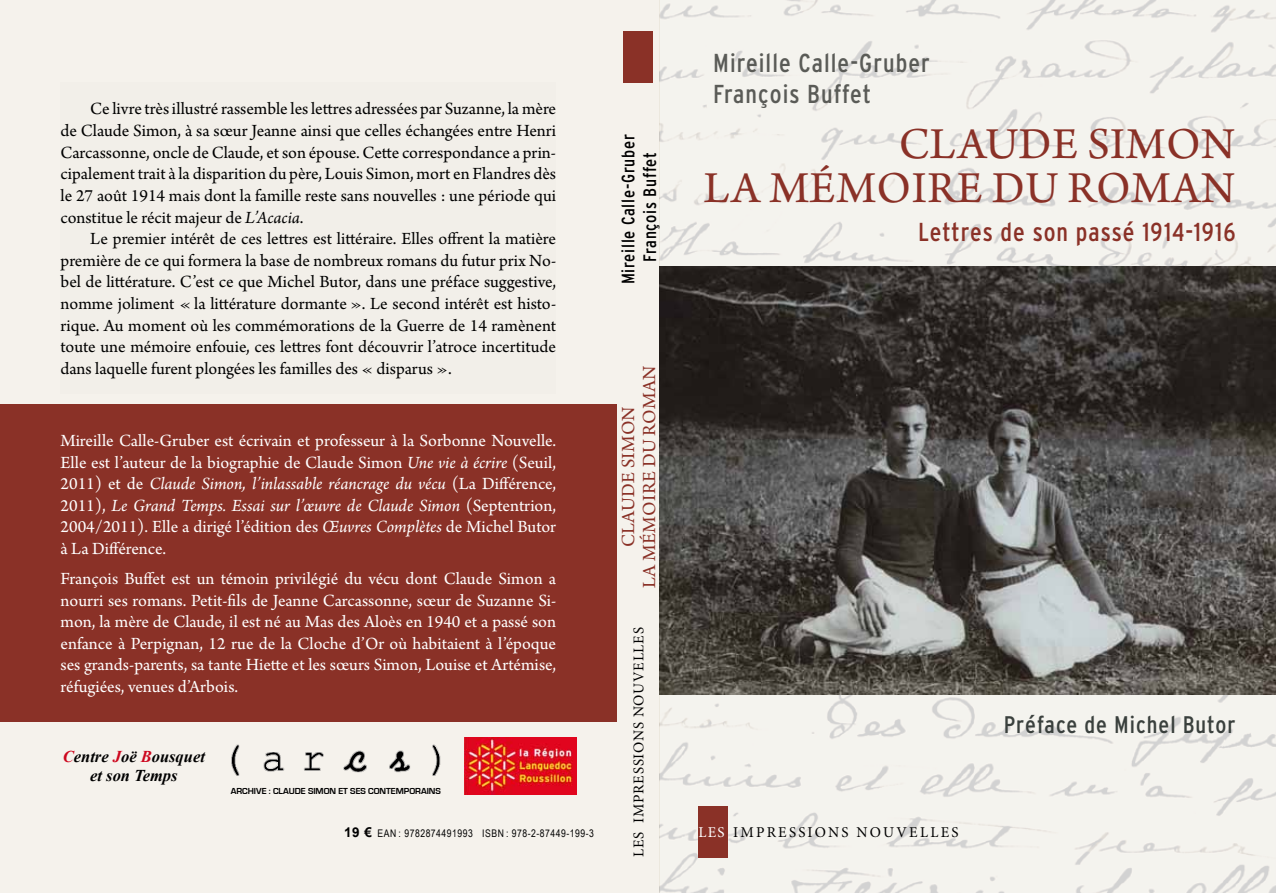
<style>
.page{position:relative;width:1276px;height:893px;background:#fff}
.page>*{position:absolute;margin:0;border:0;box-sizing:border-box;transform-origin:0 0}
.t1{font:46.5px "Arno Pro";letter-spacing:.01em;color:#8a3127}
.t2{font:condensed 25.95px/31.2px "Interstate";letter-spacing:.04em;color:#5a5b57}
.t3{font:condensed 25.95px "Interstate";letter-spacing:.04em;color:#8a3127}
.t4{font:condensed 24px "Interstate";letter-spacing:.04em;color:#3a403d}
.t5{font:19.5px/21px "Arno Pro";letter-spacing:.01em;color:#8a3127;text-align:center}
.t6{font:18px/21.6px "Arno Pro";color:#000;text-align:justify}
.t7{font:18px/21.6px "Arno Pro";color:#fff;text-align:justify}
.t8{font:condensed 18px/21.6px "Interstate";letter-spacing:.04em;color:#000;text-align:center}
.t9{font:italic 700 16.5px/19.8px "Times New Roman";color:#000;text-align:center}
.t10{font:15px "Minion Pro";letter-spacing:.15em;color:#000}
.t11{font:15px "Minion Pro";letter-spacing:.065em;color:#000}
.t12{font:10.5px "Arial Narrow";letter-spacing:.05em;color:#000}
.t13{font:700 9px "Eurostile";color:#000}
.s1{font-style:italic}
.s2{color:#cd071e}
.s3{font-family:"Arial";font-weight:700;font-size:13.5px}
.s4{color:#fff}
</style>
<div class="page">
<div style="left:0;top:0;width:659px;height:893px;background:#f5f2ec"></div>
<div style="left:0;top:404px;width:617px;height:317px;background:#8a3127"></div>
<img style="left:659px;top:0;width:617px;height:893px">
<div style="left:698px;top:806px;width:30px;height:51px;background:#8a3127"></div>
<img style="left:659px;top:266px;width:617px;height:428px">
<div style="left:623px;top:31px;width:30px;height:51px;background:#8a3127"></div>
<img style="left:231px;top:744px;width:210px;height:32px">
<img style="left:464px;top:737px;width:113px;height:57px">
<p class="t6" style="left:61px;top:99px;width:497px;text-indent:30px">Ce livre très illustré rassemble les lettres adressées par Suzanne, la mère de Claude Simon, à sa sœur Jeanne ainsi que celles échangées entre Henri Carcassonne, oncle de Claude, et son épouse. Cette correspondance a prin&shy;cipalement trait à la disparition du père, Louis Simon, mort en Flandres dès le 27 août 1914 mais dont la famille reste sans nouvelles : une période qui constitue le récit majeur de <span class="s1">L’Acacia</span>.</p>
<p class="t6" style="left:61px;top:229px;width:497px;text-indent:30px">Le premier intérêt de ces lettres est littéraire. Elles offrent la matière première de ce qui formera la base de nombreux romans du futur prix No&shy;bel de littérature. C’est ce que Michel Butor, dans une préface suggestive, nomme joliment « la littérature dormante ». Le second intérêt est histo&shy;rique. Au moment où les commémorations de la Guerre de 14 ramènent toute une mémoire enfouie, ces lettres font découvrir l’atroce incertitude dans laquelle furent plongées les familles des « disparus ».</p>
<p class="t7" style="left:61px;top:431px;width:497px">Mireille Calle-Gruber est écrivain et professeur à la Sorbonne Nouvelle.<br>Elle est l’auteur de la biographie de Claude Simon <span class="s1">Une vie à écrire</span> (Seuil, 2011) et de <span class="s1">Claude Simon, l’inlassable réancrage du vécu</span> (La Différence, 2011), <span class="s1">Le Grand Temps. Essai sur l’œuvre de Claude Simon</span> (Septentrion, 2004/2011). Elle a dirigé l’édition des <span class="s1">Œuvres Complètes</span> de Michel Butor à La Différence.</p>
<p class="t7" style="left:61px;top:569px;width:497px">François Buffet est un témoin privilégié du vécu dont Claude Simon a nourri ses romans. Petit-fils de Jeanne Carcassonne, sœur de Suzanne Si&shy;mon, la mère de Claude, il est né au Mas des Aloès en 1940 et a passé son enfance à Perpignan, 12 rue de la Cloche d’Or où habitaient à l’époque ses grands-parents, sa tante Hiette et les sœurs Simon, Louise et Artémise, réfugiées, venues d’Arbois.</p>
<p class="t9" style="left:63px;top:746px;width:144px"><span class="s2">C</span>entre <span class="s2">J</span>oë <span class="s2">B</span>ousquet et son Temps</p>
<p class="t13" style="left:231px;top:787px;width:212px">ARCHIVE : CLAUDE SIMON ET SES CONTEMPORAINS</p>
<p class="t12" style="left:344px;top:825px;width:251px"><span class="s3">19 €</span> EAN : 9782874491993 ISBN : 978-2-87449-199-3</p>
<p class="t8" style="left:617px;top:284px;width:152px;rotate:-90deg">Mireille Calle-Gruber<br>François Buffet</p>
<p class="t5" style="left:619px;top:588px;width:224px;rotate:-90deg">CLAUDE SIMON<br>La mémoire du roman</p>
<p class="t11" style="left:628px;top:857px;width:231px;rotate:-90deg">LES IMPRESSIONS NOUVELLES</p>
<h2 class="t2" style="left:713px;top:47px;width:218px">Mireille Calle-Gruber<br>François Buffet</h2>
<h1 class="t1" style="left:898px;top:118px;width:91px">CLAUDE</h1>
<h1 class="t1" style="left:1087px;top:118px;width:55px">SIMON</h1>
<h1 class="t1" style="left:704px;top:161px;width:533px">La mémoire du roman</h1>
<h2 class="t3" style="left:918px;top:218px;width:319px">Lettres de son passé 1914-1916</h2>
<p class="t10" style="left:698px;top:822px;width:261px"><span class="s4">LES</span> IMPRESSIONS NOUVELLES</p>
<h3 class="t4" style="left:1004px;top:711px;width:233px">Préface de Michel Butor</h3>
</div>
